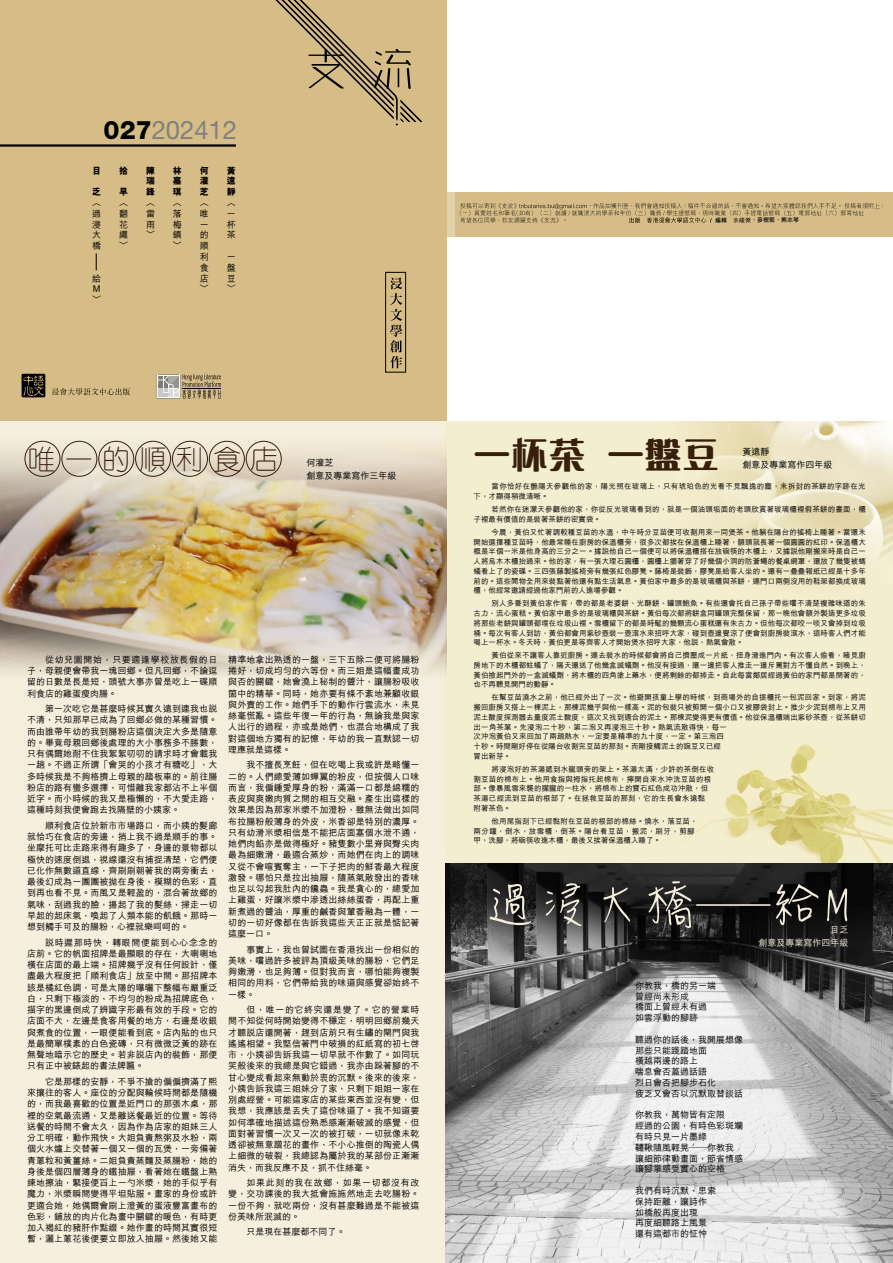
<style>
.page{position:relative;width:893px;height:1263px;background:#fff}
.page>*{position:absolute;margin:0;border:0;box-sizing:border-box;transform-origin:0 0}
.t1{font:53.1px "DF Hsiu W3 WIN BF";color:#f4eddc}
.t2{font:700 37.5px "M Ngai HK";color:#371f0c}
.t3{font:300 27.75px "M Yuen HK";letter-spacing:.34em;color:#371f0c}
.t4{font:25.5px "Helvetica Neue LT Pro";color:#808080}
.t5{font:500 9px/11.2px "M Hei HK";letter-spacing:.01em;color:#000;text-align:justify}
.t6{font:800 9px/10.8px "M Hei HK";color:#000;text-align:justify}
.t7{font:500 9px "M Hei HK";color:#f4eddc}
.t8{font:500 7.5px/9.8px "M Hei HK";letter-spacing:.01em;color:#000}
.t9{font:500 7.5px/9.8px "M Hei HK";letter-spacing:.04em;color:#000}
.t10{font:700 6px "M Hei HK";color:#000}
.s1{font-weight:800;color:#000}
</style>
<div class="page">
<div style="left:446px;top:192px;width:447px;height:45px;background:#d6bc86"></div>
<div style="left:446px;top:192px;width:9px;height:45px;background:#e0d3a9"></div>
<svg style="left:460px;top:203px;width:423px;height:20px"></svg>
<div style="left:0;top:415px;width:446px;height:848px;background:#f6efdd"></div>
<img style="left:446px;top:421px;width:447px;height:442px">
<div style="left:0;top:0;width:446px;height:421px;background:#d6bc86"></div>
<div style="left:385px;top:272px;width:21px;height:100px;border:1px solid #000"></div>
<svg style="left:390px;top:277px;width:12px;height:91px"></svg>
<hr style="left:0;top:144px;width:236px;height:3px;background:#000">
<svg style="left:21px;top:373px;width:25px;height:25px"></svg>
<svg style="left:52px;top:388px;width:78px;height:7px"></svg>
<svg style="left:275px;top:0;width:147px;height:125px"></svg>
<img style="left:0;top:421px;width:446px;height:427px">
<svg style="left:96px;top:253px;width:1px;height:17px"></svg>
<img style="left:446px;top:863px;width:447px;height:400px">
<svg style="left:157px;top:374px;width:64px;height:25px"></svg>
<div style="left:25px;top:441px;width:35px;height:36px;border:1px solid #371f0c;border-radius:50%"></div>
<div style="left:61px;top:441px;width:36px;height:36px;border:1px solid #371f0c;border-radius:50%"></div>
<div style="left:98px;top:441px;width:36px;height:36px;border:1px solid #371f0c;border-radius:50%"></div>
<div style="left:135px;top:441px;width:36px;height:36px;border:1px solid #371f0c;border-radius:50%"></div>
<div style="left:172px;top:441px;width:36px;height:36px;border:1px solid #371f0c;border-radius:50%"></div>
<div style="left:209px;top:441px;width:36px;height:36px;border:1px solid #371f0c;border-radius:50%"></div>
<div style="left:246px;top:441px;width:36px;height:36px;border:1px solid #371f0c;border-radius:50%"></div>
<h3 class="t4" style="left:104px;top:114px;width:135px"><span class="s1">027</span>202412</h3>
<p class="t6" style="left:92px;top:165px;width:10px">目</p>
<p class="t6" style="left:92px;top:187px;width:10px">乏</p>
<p class="t5" style="left:92px;top:197px;width:10px;line-height:10.8px">︿過浸大橋</p>
<p class="t5" style="left:92px;top:272px;width:10px;line-height:10.8px">給Ｍ﹀</p>
<p class="t6" style="left:119px;top:165px;width:10px">拾</p>
<p class="t6" style="left:119px;top:187px;width:10px">早</p>
<p class="t5" style="left:119px;top:197px;width:10px;line-height:10.8px">︿翻花繩﹀</p>
<p class="t6" style="left:146px;top:165px;width:10px">陳瑞鋒</p>
<p class="t5" style="left:146px;top:197px;width:10px;line-height:10.8px">︿雷雨﹀</p>
<p class="t6" style="left:173px;top:165px;width:10px">林嘉琪</p>
<p class="t5" style="left:173px;top:197px;width:10px;line-height:10.8px">︿落梅鎮﹀</p>
<p class="t6" style="left:200px;top:165px;width:10px">何灌芝</p>
<p class="t5" style="left:200px;top:197px;width:10px;line-height:10.8px">︿唯一的順利食店﹀</p>
<p class="t6" style="left:227px;top:165px;width:10px">黃遠靜</p>
<p class="t5" style="left:227px;top:197px;width:10px;line-height:10.8px">︿一杯茶</p>
<p class="t5" style="left:227px;top:251px;width:10px;line-height:10.8px">一盤豆﹀</p>
<p class="t10" style="left:751px;top:216px;width:49px">、麥樹堅、熊志琴</p>
<h2 class="t2" style="left:473px;top:429px;width:247px">一杯茶 一盤豆</h2>
<p class="t5" style="left:742px;top:446px;width:28px">黃遠靜</p>
<h3 class="t3" style="left:28px;top:440px;width:252px">唯一的順利食店</h3>
<p class="t5" style="left:306px;top:456px;width:28px">何灌芝</p>
<p class="t5" style="left:742px;top:458px;width:91px">創意及專業寫作四年級</p>
<p class="t5" style="left:306px;top:469px;width:91px">創意及專業寫作三年級</p>
<p class="t9" style="left:473px;top:481px;width:394px;text-indent:18px">當你恰好在艷陽天參觀他的家，陽光照在玻璃上，只有琥珀色的光看不見飄逸的塵，未拆封的茶餅的字跡在光下，才顯得稍微清晰。</p>
<p class="t8" style="left:473px;top:504px;width:394px;text-indent:18px">若然你在迷濛天參觀他的家，你從反光玻璃看到的，就是一個油頭垢面的老頭欣賞著玻璃櫃裡假茶餅的畫面，櫃子裡最有價值的是裝著茶餅的密實袋。</p>
<p class="t8" style="left:473px;top:527px;width:394px;text-align:justify;text-indent:18px">今晨，黃伯又忙著調較種豆苗的水溫，中午時分豆苗便可收割用來一同煲茶。他躺在陽台的搖椅上睡著。當還未開始選擇種豆苗時，他最常睡在廚房的保溫櫃旁，很多次都挨在保溫櫃上睡著，額頭就長著一個圓圓的紅印。保溫櫃大概是半個一米是他身高的三分之一。據說他自己一個便可以將保溫櫃搭在放碗筷的木櫃上，又據說他剛搬來時是自己一人將烏木木櫃抬過來。他的家，有一張大理石圓檯，圓檯上擺著穿了好幾個小洞的防蒼蠅的餐桌網罩，還放了幾隻被螞蟻看上了的瓷碟。三四張藤製搖椅旁有幾張紅色膠凳。藤椅是裝飾，膠凳是給客人坐的。還有一疊疊報紙已經是十多年前的。這些閒物全用來裝點著他還有點生活氣息。黃伯家中最多的是玻璃櫃與茶餅，連門口兩側沒用的鞋架都換成玻璃櫃，他經常邀請經過他家門前的人進場參觀。</p>
<p class="t8" style="left:473px;top:598px;width:394px;text-align:justify;text-indent:18px">別人多番到黃伯家作客，帶的都是老婆餅、光酥餅、罐頭鮑魚。有些還會托自己孫子帶些嚐不清楚複雜味道的朱古力、流心蛋糕。黃伯家中最多的是玻璃櫃與茶餅。黃伯每次都將餅盒同罐頭完整保留，那一晚他會額外製造更多垃圾將那些老餅與罐頭都埋在垃圾山裡。雪櫃留下的都是時髦的幾顆流心蛋糕還有朱古力。但他每次都咬一啖又會掉到垃圾桶。每次有客人到訪，黃伯都會用紫砂壺裝一壺滾水來招呼大家，碰到壺邊覺涼了便會到廚房裝滾水，這時客人們才能喝上一杯水。冬天時，黃伯更是等齊客人才開始煲水招呼大家，他說，熱氣會散。</p>
<p class="t8" style="left:473px;top:650px;width:394px;text-align:justify;text-indent:18px">黃伯從來不讓客人靠近廚房。連去裝水的時候都會將自己擠壓成一片紙，扭身滑進門內。有次客人偷看，睹見廚房地下的木櫃都蛀蟻了，隔天還送了他幾盒滅蟻劑。他沒有接過，還一邊把客人推走一邊斥罵對方不懂自然。到晚上，黃伯撿起門外的一盒滅蟻劑，將木櫃的四角塗上藥水，便將剩餘的都掉走。自此每當鄰居經過黃伯的家門都是閉著的，也不再聽見開門的動靜。</p>
<p class="t8" style="left:473px;top:692px;width:394px;text-indent:18px">在幫豆苗澆水之前，他已經外出了一次。他避開孩童上學的時候，到商場外的自提櫃托一包泥回家。到家，將泥搬回廚房又搭上一棟泥上，那棟泥幾乎與他一樣高。泥的包裝只被剪開一個小口又被膠袋封上。推少少泥到棉布上又用泥土酸度探測器去量度泥土酸度，這次又找到適合的泥土。那棟泥變得更有價值。他從保溫櫃端出紫砂茶壺，從茶餅切出一角茶葉。先浸泡二十秒，第二泡又再浸泡三十秒。熱氣流散得快，每一<br>次沖泡黃伯又來回加了兩趟熱水，一定要是精準的九十度，一定。第三泡四<br>十秒。時間剛好停在從陽台收割完豆苗的那刻。而剛接觸泥土的豌豆又已經<br>冒出新芽。</p>
<p class="t8" style="left:473px;top:764px;width:242px;text-indent:18px">將浸泡好的茶湯遞到水龍頭旁的架上。茶湯太滿，少許的茶倒在收割豆苗的棉布上。他用食指與拇指托起棉布，擰開自來水沖洗豆苗的根部。像暴風雪來襲的朦朧的一柱水，將棉布上的寶石紅色成功沖散，但茶湯已經流到豆苗的根部了。在拯救豆苗的那刻，它的生長會永遠黏附著茶色。</p>
<p class="t8" style="left:473px;top:816px;width:226px;text-indent:18px">他用尾指刮下已經黏附在豆苗的根部的棉絲。燒水，落豆苗，兩分鐘，倒水，放雪櫃，倒茶。陽台看豆苗，搬泥，刷牙，剪腳甲，洗腳，將碗筷收進木櫃，最後又挨著保溫櫃入睡了。</p>
<p class="t5" style="left:228px;top:653px;width:193px">精準地拿出熟透的一盤，三下五除二便可將腸粉捲好，切成均勻的六等份。而三姐是這幅畫成功與否的關鍵，她會澆上秘制的醬汁，讓腸粉吸收箇中的精華。同時，她亦要有條不紊地兼顧收銀與外賣的工作。她們手下的動作行雲流水，未見絲毫慌亂。這些年復一年的行為，無論我是與家人出行的過程，亦或是她們，也混合地構成了我對這個地方獨有的記憶，年幼的我一直默認一切理應就是這樣。</p>
<p class="t5" style="left:228px;top:759px;width:193px;text-indent:18px">我不擅長烹飪，但在吃喝上我或許是略懂一二的。人們總愛薄如蟬翼的粉皮，但按個人口味而言，我偏鍾愛厚身的粉，滿滿一口都是綿糯的表皮與爽嫩肉質之間的相互交融。產生出這樣的效果是因為那家米漿不加澄粉，雖無法做出如同布拉腸粉般薄身的外皮，米香卻是特別的濃厚。只有幼滑米漿相信是不能把店面塞個水泄不通，她們肉餡亦是做得極好。豬隻數小里脊與臀尖肉最為細嫩滑，最適合蒸炒，而她們在肉上的調味又從不會喧賓奪主，一下子把肉的鮮香最大程度激發。哪怕只是拉出抽屜，隨蒸氣散發出的香味也足以勾起我肚內的饞蟲。我是貪心的，總愛加上雞蛋，好讓米漿中滲透出絲絲蛋香，再配上重新煮過的醬油，厚重的鹹香與葷香融為一體，一切的一切好像都在告訴我這些天正正就是惦記著這麼一口。</p>
<p class="t5" style="left:228px;top:943px;width:193px;text-indent:18px">事實上，我也曾試圖在香港找出一份相似的美味，嚐過許多被評為頂級美味的腸粉，它們足夠嫩滑，也足夠薄。但對我而言，哪怕能夠複製相同的用料，它們帶給我的味道與感覺卻始終不一樣。</p>
<p class="t5" style="left:228px;top:1004px;width:193px;text-indent:18px">但，唯一的它終究還是變了。它的營業時間不知從何時開始變得不穩定，明明回鄉前幾天才聽說店還開著，趕到店前只有生鏽的閘門與我遙遙相望。我堅信著門中破損的紅紙寫的初七啓市，小姨卻告訴我這一切早就不作數了。如同玩笑般後來的我總是與它錯過，我亦由跺著腳的不甘心變成看起來無動於衷的沉默。後來的後來，小姨告訴我這三姐妹分了家，只剩下姐姐一家在別處經營。可能這家店的某些東西並沒有變，但我想，我應該是丟失了這份味道了。我不知道要如何準確地描述這份熟悉感漸漸破滅的感覺，但面對著習慣一次又一次的被打破，一切就像未乾透卻被無意蹭花的畫作、不小心推倒的陶瓷人偶上細微的破裂，我總認為屬於我的某部份正漸漸消失，而我反應不及，抓不住絲毫。</p>
<p class="t5" style="left:228px;top:1177px;width:193px;text-indent:18px">如果此刻的我在故鄉，如果一切都沒有改變，交功課後的我大抵會施施然地走去吃腸粉。一份不夠，就吃兩份，沒有甚麼難過是不能被這份美味所泯滅的。</p>
<p class="t5" style="left:246px;top:1226px;width:100px">只是現在甚麼都不同了。</p>
<p class="t5" style="left:27px;top:653px;width:192px;text-indent:18px">從幼兒園開始，只要適逢學校放長假的日子，母親便會帶我一塊回鄉。但凡回鄉，不論逗留的日數是長是短，頭號大事亦曾是吃上一碟順利食店的雞蛋瘦肉腸。</p>
<p class="t5" style="left:27px;top:703px;width:192px;text-indent:18px">第一次吃它是甚麼時候其實久遠到連我也說不清，只知那早已成為了回鄉必做的某種習慣。而由誰帶年幼的我到腸粉店這個決定大多是隨意的。畢竟母親回鄉後處理的大小事務多不勝數，只有偶爾她耐不住我絮絮叨叨的請求時才會載我一趟。不過正所謂「會哭的小孩才有糖吃」，大多時候我是不夠格擠上母親的踏板車的。前往腸粉店的路有蠻多選擇，可惜離我家都沾不上半個近字。而小時候的我又是極懶的，不大愛走路，這種時刻我便會跑去找隔壁的小姨家。</p>
<p class="t5" style="left:27px;top:819px;width:192px;text-indent:18px">順利食店位於新市市場路口，而小姨的髮廊就恰巧在食店的旁邊，捎上我不過是順手的事。坐摩托可比走路來得有趣多了，身邊的景物都以極快的速度倒退，視線還沒有捕捉清楚，它們便已化作無數道直線，齊刷刷朝著我的兩旁衝去，最後幻成為一團團被拋在身後、模糊的色彩，直到再也看不見。而風又是輕盈的，混合著故鄉的氣味，刮過我的臉，揚起了我的髮絲，掃走一切早起的起床氣，喚起了人類本能的飢餓。那時一想到觸手可及的腸粉，心裡就樂呵呵的。</p>
<p class="t5" style="left:27px;top:936px;width:192px;text-indent:18px">說時遲那時快，轉眼間便能到心心念念的店前。它的帆面招牌是最顯眼的存在，大喇喇地橫在店面的最上端。招牌幾乎沒有任何設計，僅盡最大程度把「順利食店」放至中間。那招牌本該是橘紅色調，可是太陽的曝曬下整幅布嚴重泛白，只剩下極淡的、不均勻的粉成為招牌底色，描字的黑邊倒成了辨識字形最有效的手段。它的店面不大，左邊是食客用餐的地方，右邊是收銀與煮食的位置，一眼便能看到底。店內貼的也只是最簡單樸素的白色瓷磚，只有微微泛黃的跡在無聲地暗示它的歷史。若非說店內的裝飾，那便只有正中被錶起的書法牌匾。</p>
<p class="t5" style="left:27px;top:1075px;width:192px;text-indent:18px">它是那樣的安靜，不爭不搶的偏偏擠滿了熙來攘往的客人。座位的分配與輪候時間都是隨機的，而我最喜歡的位置是近門口的那張木桌，那裡的空氣最流通，又是離送餐最近的位置。等待送餐的時間不會太久，因為作為店家的姐妹三人分工明確，動作飛快。大姐負責熬粥及水粉，兩個火水爐上交替著一個又一個的瓦煲，一旁備著青蔥粒和黃薑絲。二姐負責蒸麵及蒸腸粉，她的身後是個四層薄身的鐵抽屜，看著她在鐵盤上熟練地擦油，緊接便舀上一勺米漿，她的手似乎有魔力，米漿瞬間變得平坦貼服。畫家的身份或許更適合她，她偶爾會刷上澄黃的蛋液豐富畫布的色彩，鋪放的肉片化為畫中關鍵的暖色，有時更加入褐紅的豬肝作點綴。她作畫的時間其實很短暫，灑上蔥花後便要立即放入抽屜。然後她又能</p>
<h1 class="t1" style="left:484px;top:878px;width:368px">過浸大橋──給M</h1>
<p class="t7" style="left:759px;top:936px;width:91px">創意及專業寫作四年級</p>
<p class="t7" style="left:831px;top:923px;width:19px">目乏</p>
<p class="t5" style="left:635px;top:979px;width:82px;line-height:10.8px;text-align:left">你教我，橋的另一端曾經尚未形成<br>橋面上曾經未有過如雲浮動的腳跡</p>
<p class="t5" style="left:635px;top:1033px;width:109px;line-height:10.8px;text-align:left">聽過你的話後，我開展想像那些只能踐踏地面<br>橫越兩邊的路上<br>喘息會否蓋過話語<br>烈日會否把腳步石化<br>疲乏又會否以沉默取替談話</p>
<p class="t5" style="left:635px;top:1109px;width:109px;line-height:10.8px;text-align:left">你教我，萬物皆有定限<br>經過的公園，有時色彩斑斕有時只見一片墨綠<br>韆鞦隨風輕晃──你教我讓細節律動畫面，節省情感讓腳掌感受實心的空格</p>
<p class="t5" style="left:635px;top:1185px;width:82px;line-height:10.8px;text-align:left">我們有時沉默、思索保持距離，讓詩作如橋般再度出現<br>再度細聽路上風景還有這都市的怔忡</p>
</div>
